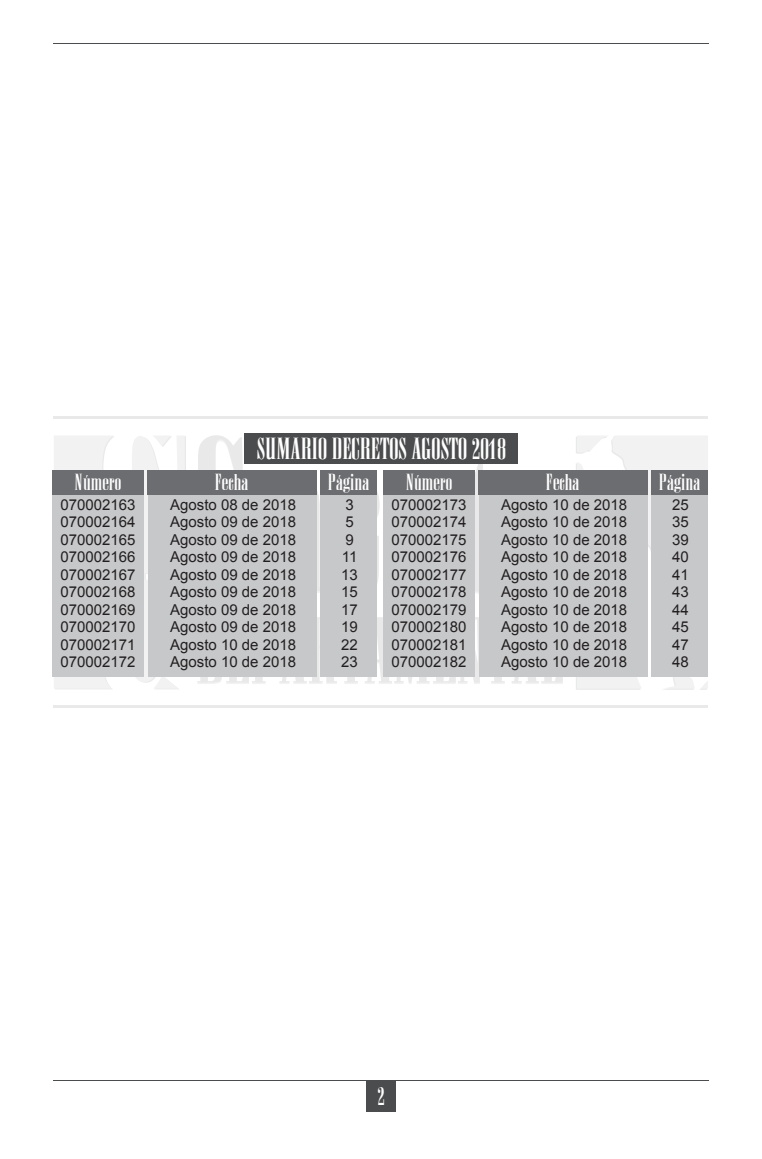
<style>
.page{position:relative;width:762px;height:1159px;background:#fff}
.page>*{position:absolute;margin:0;border:0;box-sizing:border-box;transform-origin:0 0}
.t1{font:26.25px "Anatevka";color:#fff}
.t2{font:22.5px "Anatevka";color:#fff}
.t3{font:20px "Anatevka";color:#fff}
.t4{font:15px "Arial";color:#231f20}
</style>
<div class="page">
<svg style="left:198px;top:435px;width:55px;height:35px"></svg>
<svg style="left:316px;top:481px;width:4px;height:113px"></svg>
<svg style="left:377px;top:492px;width:2px;height:91px"></svg>
<svg style="left:458px;top:463px;width:36px;height:131px"></svg>
<svg style="left:197px;top:617px;width:366px;height:67px"></svg>
<hr style="left:54px;top:705px;width:654px;height:2px;background:#4b4c4d">
<hr style="left:54px;top:416px;width:654px;height:2px;background:#4b4c4d">
<svg style="left:132px;top:436px;width:54px;height:253px"></svg>
<svg style="left:54px;top:436px;width:61px;height:253px"></svg>
<svg style="left:576px;top:436px;width:132px;height:141px"></svg>
<svg style="left:661px;top:676px;width:47px;height:14px"></svg>
<svg style="left:576px;top:676px;width:66px;height:14px"></svg>
<div style="left:366px;top:1080px;width:30px;height:31px;background:#4b4c4d"></div>
<hr style="left:53px;top:1080px;width:656px;height:1px;background:#4b4c4d">
<hr style="left:53px;top:43px;width:656px;height:1px;background:#4b4c4d">
<div style="left:52px;top:470px;width:91px;height:25px;background:#6c6d70"></div>
<div style="left:383px;top:470px;width:91px;height:25px;background:#6c6d70"></div>
<div style="left:147px;top:470px;width:169px;height:25px;background:#6c6d70"></div>
<div style="left:478px;top:470px;width:169px;height:25px;background:#6c6d70"></div>
<div style="left:320px;top:470px;width:57px;height:25px;background:#6c6d70"></div>
<div style="left:651px;top:470px;width:57px;height:25px;background:#6c6d70"></div>
<div style="left:52px;top:495px;width:91px;height:181px;background:#c7c8ca"></div>
<div style="left:383px;top:495px;width:91px;height:181px;background:#c7c8ca"></div>
<div style="left:148px;top:495px;width:168px;height:181px;background:#c7c8ca"></div>
<div style="left:479px;top:495px;width:168px;height:181px;background:#c7c8ca"></div>
<div style="left:320px;top:495px;width:57px;height:181px;background:#c7c8ca"></div>
<div style="left:651px;top:495px;width:57px;height:181px;background:#c7c8ca"></div>
<div style="left:244px;top:433px;width:274px;height:30px;background:#4b4c4d"></div>
<p class="t1" style="left:256px;top:433px;width:250px">SUMARIO DECRETOS AGOSTO 2018</p>
<p class="t3" style="left:75px;top:470px;width:47px">Número</p>
<p class="t3" style="left:406px;top:470px;width:47px">Número</p>
<p class="t4" style="left:60px;top:494px;width:77px">070002163</p>
<p class="t4" style="left:60px;top:512px;width:77px">070002164</p>
<p class="t4" style="left:60px;top:529px;width:77px">070002165</p>
<p class="t4" style="left:60px;top:547px;width:77px">070002166</p>
<p class="t4" style="left:60px;top:564px;width:77px">070002167</p>
<p class="t4" style="left:60px;top:582px;width:77px">070002168</p>
<p class="t4" style="left:60px;top:599px;width:77px">070002169</p>
<p class="t4" style="left:60px;top:617px;width:77px">070002170</p>
<p class="t4" style="left:60px;top:634px;width:77px">070002171</p>
<p class="t4" style="left:60px;top:652px;width:77px">070002172</p>
<p class="t3" style="left:215px;top:470px;width:35px">Fecha</p>
<p class="t3" style="left:545px;top:470px;width:35px">Fecha</p>
<p class="t4" style="left:170px;top:494px;width:127px">Agosto 08 de 2018</p>
<p class="t4" style="left:170px;top:512px;width:127px">Agosto 09 de 2018</p>
<p class="t4" style="left:170px;top:529px;width:127px">Agosto 09 de 2018</p>
<p class="t4" style="left:170px;top:547px;width:127px">Agosto 09 de 2018</p>
<p class="t4" style="left:170px;top:564px;width:127px">Agosto 09 de 2018</p>
<p class="t4" style="left:170px;top:582px;width:127px">Agosto 09 de 2018</p>
<p class="t4" style="left:170px;top:599px;width:127px">Agosto 09 de 2018</p>
<p class="t4" style="left:170px;top:617px;width:127px">Agosto 09 de 2018</p>
<p class="t4" style="left:170px;top:634px;width:127px">Agosto 10 de 2018</p>
<p class="t4" style="left:170px;top:652px;width:127px">Agosto 10 de 2018</p>
<p class="t3" style="left:327px;top:470px;width:43px">Página</p>
<p class="t3" style="left:658px;top:470px;width:43px">Página</p>
<p class="t4" style="left:345px;top:494px;width:10px">3</p>
<p class="t4" style="left:345px;top:512px;width:10px">5</p>
<p class="t4" style="left:345px;top:529px;width:10px">9</p>
<p class="t4" style="left:342px;top:547px;width:17px">11</p>
<p class="t4" style="left:341px;top:564px;width:18px">13</p>
<p class="t4" style="left:341px;top:582px;width:18px">15</p>
<p class="t4" style="left:341px;top:599px;width:18px">17</p>
<p class="t4" style="left:341px;top:617px;width:18px">19</p>
<p class="t4" style="left:341px;top:634px;width:18px">22</p>
<p class="t4" style="left:341px;top:652px;width:18px">23</p>
<p class="t4" style="left:391px;top:494px;width:77px">070002173</p>
<p class="t4" style="left:391px;top:512px;width:77px">070002174</p>
<p class="t4" style="left:391px;top:529px;width:77px">070002175</p>
<p class="t4" style="left:391px;top:547px;width:77px">070002176</p>
<p class="t4" style="left:391px;top:564px;width:77px">070002177</p>
<p class="t4" style="left:391px;top:582px;width:77px">070002178</p>
<p class="t4" style="left:391px;top:599px;width:77px">070002179</p>
<p class="t4" style="left:391px;top:617px;width:77px">070002180</p>
<p class="t4" style="left:391px;top:634px;width:77px">070002181</p>
<p class="t4" style="left:391px;top:652px;width:77px">070002182</p>
<p class="t4" style="left:501px;top:494px;width:127px">Agosto 10 de 2018</p>
<p class="t4" style="left:501px;top:512px;width:127px">Agosto 10 de 2018</p>
<p class="t4" style="left:501px;top:529px;width:127px">Agosto 10 de 2018</p>
<p class="t4" style="left:501px;top:547px;width:127px">Agosto 10 de 2018</p>
<p class="t4" style="left:501px;top:564px;width:127px">Agosto 10 de 2018</p>
<p class="t4" style="left:501px;top:582px;width:127px">Agosto 10 de 2018</p>
<p class="t4" style="left:501px;top:599px;width:127px">Agosto 10 de 2018</p>
<p class="t4" style="left:501px;top:617px;width:127px">Agosto 10 de 2018</p>
<p class="t4" style="left:501px;top:634px;width:127px">Agosto 10 de 2018</p>
<p class="t4" style="left:501px;top:652px;width:127px">Agosto 10 de 2018</p>
<p class="t4" style="left:672px;top:494px;width:18px">25</p>
<p class="t4" style="left:672px;top:512px;width:18px">35</p>
<p class="t4" style="left:672px;top:529px;width:18px">39</p>
<p class="t4" style="left:672px;top:547px;width:18px">40</p>
<p class="t4" style="left:672px;top:564px;width:18px">41</p>
<p class="t4" style="left:672px;top:582px;width:18px">43</p>
<p class="t4" style="left:672px;top:599px;width:18px">44</p>
<p class="t4" style="left:672px;top:617px;width:18px">45</p>
<p class="t4" style="left:672px;top:634px;width:18px">47</p>
<p class="t4" style="left:672px;top:652px;width:18px">48</p>
<p class="t2" style="left:377px;top:1082px;width:9px">2</p>
</div>
